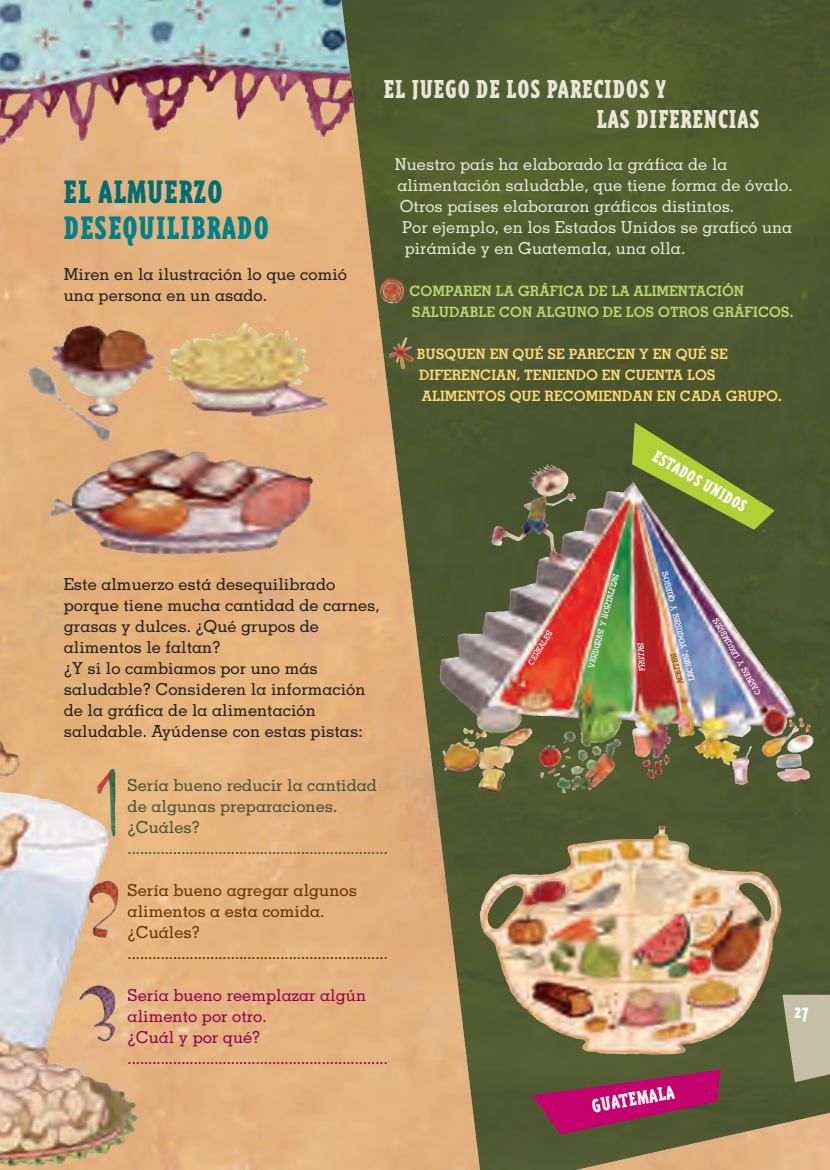
<style>
.page{position:relative;width:830px;height:1170px;background:#fff}
.page>*{position:absolute;margin:0;border:0;box-sizing:border-box;transform-origin:0 0}
.t1{font:900 37.5px "Triplex Cond Serif";letter-spacing:.035em;color:#008189}
.t2{font:900 37.5px "Triplex Cond Serif";letter-spacing:.035em;color:#006d73}
.t3{font:900 30px/30px "Triplex Cond Serif";letter-spacing:.035em;color:#e8e7d7}
.t4{font:900 22.5px "Triplex Cond Serif";color:#fff}
.t5{font:900 19.5px "Triplex Cond Serif";color:#fff}
.t6{font:500 16.5px/21px "Memphis";color:#231f20}
.t7{font:500 16.5px "Memphis";color:#e8e7d7}
.t8{font:500 16.5px/21px "Memphis";color:#475338}
.t9{font:500 16.5px/21px "Memphis";color:#900452}
.t10{font:500 16.5px/21px "Memphis";color:#683100}
.t11{font:700 14.25px/21px "Memphis";color:#feda77}
.t12{font:700 14.25px/21px "Memphis";color:#bbd86e}
.t13{font:8.55px "Fink Roman";color:#fff}
.t14{font:8.55px "Fink Roman";color:#854400}
.s1{font-size:11.4px}
</style>
<div class="page">
<img style="left:0;top:139px;width:339px;height:1030px">
<img style="left:0;top:0;width:339px;height:139px">
<img style="left:339px;top:0;width:490px;height:1169px">
<svg style="left:782px;top:994px;width:47px;height:88px;background:#b0ad91"></svg>
<img style="left:389px;top:278px;width:15px;height:11px">
<img style="left:403px;top:337px;width:8px;height:14px">
<img style="left:787px;top:734px;width:26px;height:18px">
<img style="left:244px;top:323px;width:41px;height:17px">
<img style="left:167px;top:449px;width:123px;height:24px">
<svg style="left:631px;top:422px;width:143px;height:107px;background:#707f36"></svg>
<img style="left:478px;top:825px;width:303px;height:233px">
<svg style="left:532px;top:1069px;width:188px;height:65px;background:#8d2a51"></svg>
<img style="left:0;top:737px;width:20px;height:46px">
<img style="left:113px;top:768px;width:3px;height:37px">
<img style="left:112px;top:881px;width:6px;height:32px">
<img style="left:107px;top:987px;width:8px;height:31px">
<svg style="left:669px;top:652px;width:10px;height:18px"></svg>
<h1 class="t2" style="left:64px;top:168px;width:160px">EL ALMUERZO</h1>
<h1 class="t1" style="left:64px;top:204px;width:206px">DESEQUILIBRADO</h1>
<p class="t6" style="left:64px;top:265px;width:284px">Miren en la ilustración lo que comió una persona en un asado.</p>
<h2 class="t3" style="left:596px;top:73px;width:164px;text-indent:-213px">EL JUEGO DE LOS PARECIDOS Y<br>LAS DIFERENCIAS</h2>
<p class="t7" style="left:394px;top:158px;width:334px">Nuestro país ha elaborado la gráfica de la</p>
<p class="t7" style="left:397px;top:179px;width:396px">alimentación saludable, que tiene forma de óvalo.</p>
<p class="t7" style="left:399px;top:200px;width:335px">Otros países elaboraron gráficos distintos.</p>
<p class="t7" style="left:402px;top:221px;width:391px">Por ejemplo, en los Estados Unidos se graficó una</p>
<p class="t7" style="left:404px;top:242px;width:282px">pirámide y en Guatemala, una olla.</p>
<p class="t12" style="left:409px;top:281px;width:385px">COMPAREN LA GRÁFICA DE LA ALIMENTACIÓN<br>SALUDABLE CON ALGUNO DE LOS OTROS GRÁFICOS.</p>
<p class="t11" style="left:416px;top:344px;width:366px">BUSQUEN EN QUÉ SE PARECEN Y EN QUÉ SE<br>DIFERENCIAN, TENIENDO EN CUENTA LOS<br>ALIMENTOS QUE RECOMIENDAN EN CADA GRUPO.</p>
<p class="t5" style="left:660px;top:444px;width:107px;rotate:30deg">ESTADOS UNIDOS</p>
<p class="t6" style="left:64px;top:575px;width:317px">Este almuerzo está desequilibrado porque tiene mucha cantidad de carnes, grasas y dulces. ¿Qué grupos de alimentos le faltan?<br>¿Y si lo cambiamos por uno más saludable? Consideren la información de la gráfica de la alimentación saludable. Ayúdense con estas pistas:</p>
<p class="t8" style="left:128px;top:776px;width:261px">Sería bueno reducir la cantidad de algunas preparaciones. ¿Cuáles? ...............................................................</p>
<p class="t10" style="left:128px;top:881px;width:261px">Sería bueno agregar algunos alimentos a esta comida. ¿Cuáles? ...............................................................</p>
<p class="t9" style="left:128px;top:986px;width:261px">Sería bueno reemplazar algún alimento por otro.<br>¿Cuál y por qué? ...............................................................</p>
<p class="t13" style="left:527px;top:662px;width:40px;rotate:-58deg">CEREALES</p>
<p class="t13" style="left:587px;top:667px;width:99px;rotate:-75deg">VERDURAS Y HORTALIZAS</p>
<p class="t13" style="left:638px;top:671px;width:30px;rotate:-93deg">FRUTAS</p>
<p class="t13" style="left:688px;top:681px;width:114px;rotate:-104deg">LECHES<span class="s1">,</span> YOGURES Y QUESOS</p>
<p class="t14" style="left:677px;top:684px;width:28px;rotate:-104deg">ACE TE</p>
<p class="t13" style="left:755px;top:696px;width:89px;rotate:-120deg">CARNES Y LEGUMBRES</p>
<h3 class="t4" style="left:589px;top:1092px;width:85px;rotate:-10deg">GUATEMALA</h3>
<h3 class="t4" style="left:793px;top:997px;width:16px">27</h3>
</div>
